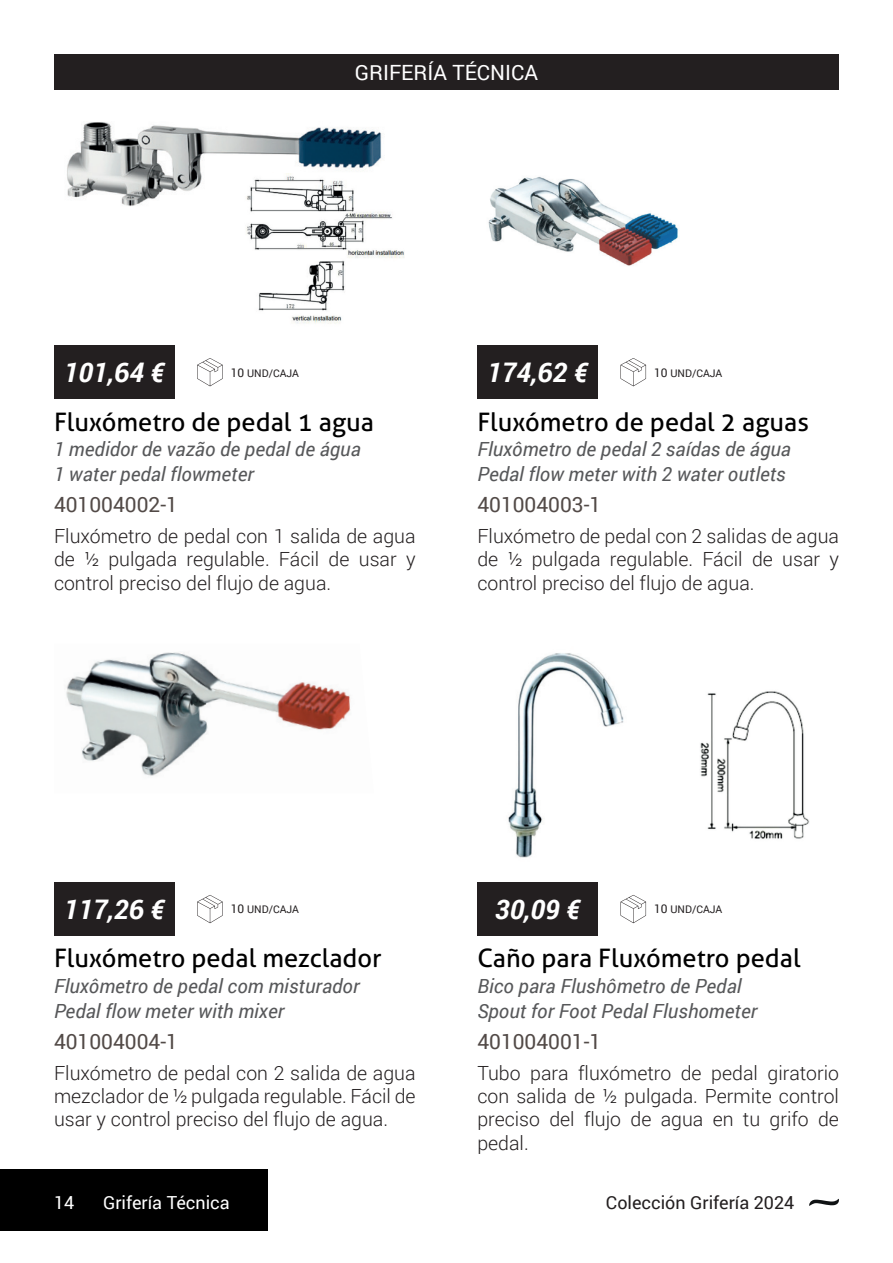
<style>
.page{position:relative;width:893px;height:1263px;background:#fff}
.page>*{position:absolute;margin:0;border:0;box-sizing:border-box;transform-origin:0 0}
.t1{font:italic 700 27px "Roboto";color:#fff}
.t2{font:25.5px "Aller";color:#000}
.t3{font:21px "Roboto";color:#524a47}
.t4{font:21px "Roboto";color:#fff}
.t5{font:300 19.5px/23.4px "Roboto";color:#231f20;text-align:justify}
.t6{font:italic 19.5px "Roboto";color:#57585a}
.t7{font:18px "Roboto";color:#231f20}
.t8{font:18px "Roboto";color:#fff}
.t9{font:10.5px "Roboto";color:#231f20}
.s1{font-size:12px}
</style>
<div class="page">
<div style="left:0;top:1169px;width:268px;height:62px;background:#000"></div>
<div style="left:54px;top:54px;width:785px;height:35px;background:#231f20"></div>
<svg style="left:809px;top:1199px;width:30px;height:7px"></svg>
<div style="left:54px;top:345px;width:120px;height:54px;background:#231f20"></div>
<div style="left:54px;top:882px;width:120px;height:54px;background:#231f20"></div>
<div style="left:477px;top:882px;width:121px;height:54px;background:#231f20"></div>
<div style="left:477px;top:345px;width:121px;height:54px;background:#231f20"></div>
<svg style="left:197px;top:358px;width:26px;height:28px"></svg>
<svg style="left:197px;top:895px;width:26px;height:28px"></svg>
<svg style="left:620px;top:895px;width:26px;height:28px"></svg>
<svg style="left:620px;top:358px;width:26px;height:28px"></svg>
<img style="left:67px;top:122px;width:315px;height:84px">
<img style="left:242px;top:173px;width:162px;height:151px">
<img style="left:488px;top:177px;width:190px;height:89px">
<img style="left:508px;top:653px;width:116px;height:205px">
<img style="left:66px;top:652px;width:285px;height:124px">
<img style="left:700px;top:691px;width:110px;height:148px">
<p class="t4" style="left:355px;top:57px;width:185px">GRIFERÍA TÉCNICA</p>
<h1 class="t1" style="left:64px;top:354px;width:102px">101,64 €</h1>
<p class="t9" style="left:231px;top:365px;width:70px"><span class="s1">10</span> UND/CAJA</p>
<h1 class="t1" style="left:487px;top:354px;width:102px">174,62 €</h1>
<p class="t9" style="left:654px;top:365px;width:70px"><span class="s1">10</span> UND/CAJA</p>
<h2 class="t2" style="left:54px;top:406px;width:322px">Fluxómetro de pedal 1 agua</h2>
<h2 class="t2" style="left:477px;top:406px;width:333px">Fluxómetro de pedal 2 aguas</h2>
<p class="t6" style="left:54px;top:435px;width:308px">1 medidor de vazão de pedal de água</p>
<p class="t6" style="left:477px;top:435px;width:315px">Fluxômetro de pedal 2 saídas de água</p>
<p class="t6" style="left:54px;top:460px;width:201px">1 water pedal flowmeter</p>
<p class="t6" style="left:477px;top:460px;width:310px">Pedal flow meter with 2 water outlets</p>
<p class="t3" style="left:54px;top:490px;width:125px">401004002-1</p>
<p class="t3" style="left:477px;top:490px;width:125px">401004003-1</p>
<p class="t5" style="left:54px;top:523px;width:363px">Fluxómetro de pedal con 1 salida de agua de ½ pulgada regulable. Fácil de usar y control preciso del flujo de agua.</p>
<p class="t5" style="left:477px;top:523px;width:363px">Fluxómetro de pedal con 2 salidas de agua de ½ pulgada regulable. Fácil de usar y control preciso del flujo de agua.</p>
<h1 class="t1" style="left:64px;top:890px;width:102px">117,26 €</h1>
<h1 class="t1" style="left:495px;top:890px;width:86px">30,09 €</h1>
<p class="t9" style="left:231px;top:902px;width:70px"><span class="s1">10</span> UND/CAJA</p>
<p class="t9" style="left:654px;top:902px;width:70px"><span class="s1">10</span> UND/CAJA</p>
<h2 class="t2" style="left:54px;top:943px;width:329px">Fluxómetro pedal mezclador</h2>
<h2 class="t2" style="left:477px;top:943px;width:325px">Caño para Fluxómetro pedal</h2>
<p class="t6" style="left:54px;top:972px;width:307px">Fluxômetro de pedal com misturador</p>
<p class="t6" style="left:477px;top:972px;width:266px">Bico para Flushômetro de Pedal</p>
<p class="t6" style="left:54px;top:997px;width:232px">Pedal flow meter with mixer</p>
<p class="t6" style="left:477px;top:997px;width:281px">Spout for Foot Pedal Flushometer</p>
<p class="t3" style="left:54px;top:1026px;width:125px">401004004-1</p>
<p class="t3" style="left:477px;top:1026px;width:125px">401004001-1</p>
<p class="t5" style="left:54px;top:1060px;width:363px">Fluxómetro de pedal con 2 salida de agua mezclador de ½ pulgada regulable. Fácil de usar y control preciso del flujo de agua.</p>
<p class="t5" style="left:477px;top:1060px;width:363px">Tubo para fluxómetro de pedal giratorio con salida de ½ pulgada. Permite control preciso del flujo de agua en tu grifo de pedal.</p>
<p class="t8" style="left:54px;top:1190px;width:22px">14</p>
<p class="t7" style="left:606px;top:1190px;width:190px">COLECCIÓN GRIFERÍA 2024</p>
<p class="t8" style="left:103px;top:1190px;width:128px">GRIFERÍA TÉCNICA</p>
</div>
